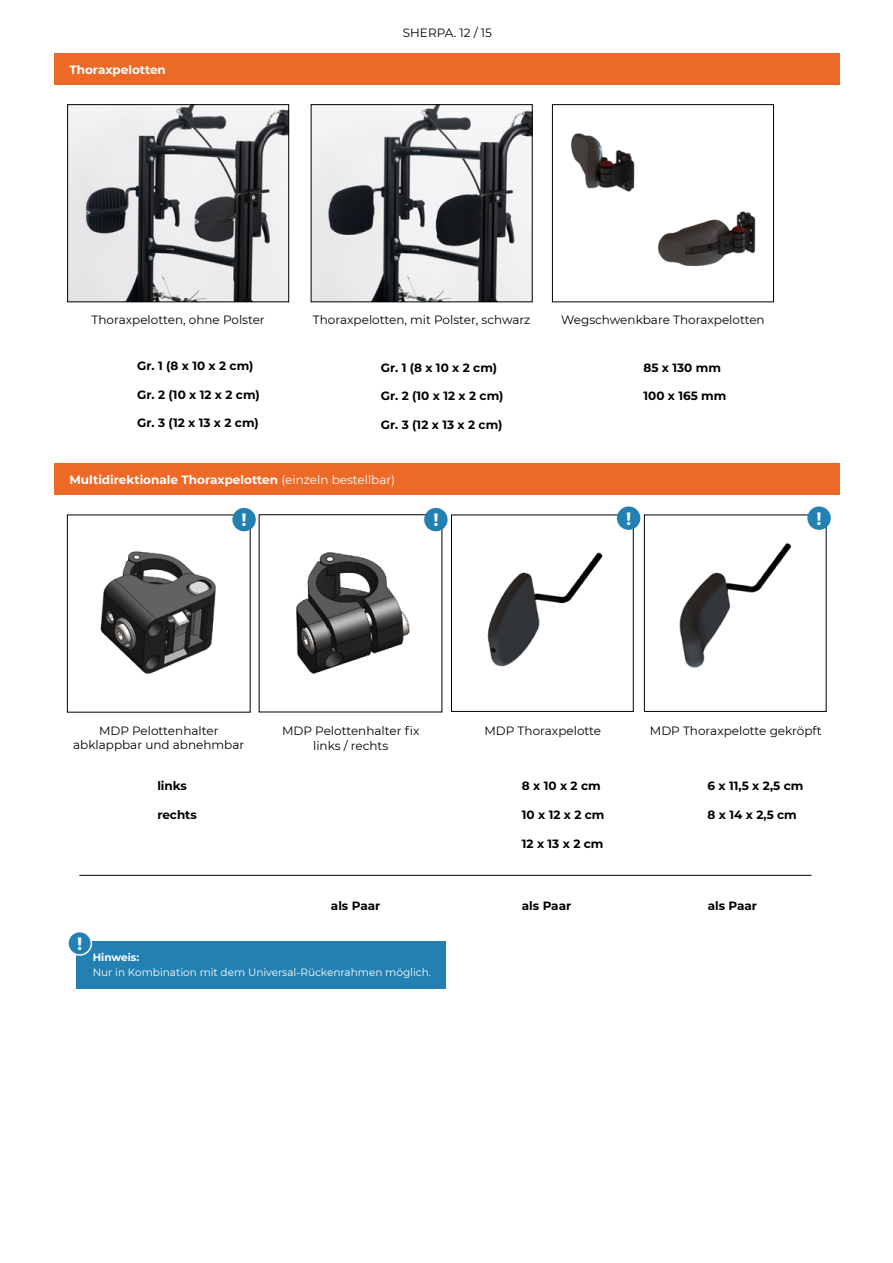
<style>
.page{position:relative;width:893px;height:1263px;background:#fff}
.page>*{position:absolute;margin:0;border:0;box-sizing:border-box;transform-origin:0 0}
.t1{font:700 17.85px "Montserrat";color:#fff}
.t2{font:12px/14.4px "Montserrat";color:#000;text-align:center}
.t3{font:700 12px "Montserrat";color:#000}
.t4{font:700 12px "Montserrat";color:#fff}
.t5{font:10.5px "Montserrat";color:#fff}
.t6{font:700 10.5px "Montserrat";color:#fff}
.s1{font-weight:400}
</style>
<div class="page">
<div style="left:54px;top:53px;width:785px;height:32px;background:#ed6928"></div>
<img style="left:313px;top:106px;width:218px;height:194px">
<div style="left:311px;top:104px;width:222px;height:198px;border:1px solid #000"></div>
<img style="left:571px;top:133px;width:185px;height:134px">
<div style="left:552px;top:104px;width:222px;height:198px;border:1px solid #000"></div>
<img style="left:69px;top:106px;width:218px;height:194px">
<div style="left:67px;top:104px;width:222px;height:198px;border:1px solid #000"></div>
<div style="left:54px;top:463px;width:785px;height:32px;background:#ed6928"></div>
<img style="left:296px;top:523px;width:144px;height:151px">
<img style="left:100px;top:525px;width:149px;height:149px">
<img style="left:487px;top:521px;width:138px;height:146px">
<div style="left:451px;top:514px;width:183px;height:198px;border:1px solid #000"></div>
<img style="left:679px;top:521px;width:144px;height:147px">
<div style="left:644px;top:514px;width:182px;height:198px;border:1px solid #000"></div>
<hr style="left:79px;top:875px;width:732px;height:1px;background:#000">
<div style="left:232px;top:508px;width:24px;height:23px;background:#2280b2;border-radius:50%"></div>
<div style="left:424px;top:508px;width:24px;height:23px;background:#2280b2;border-radius:50%"></div>
<div style="left:617px;top:506px;width:23px;height:24px;background:#2280b2;border-radius:50%"></div>
<div style="left:807px;top:506px;width:24px;height:24px;background:#2280b2;border-radius:50%"></div>
<div style="left:76px;top:941px;width:369px;height:48px;background:#2280b2"></div>
<div style="left:68px;top:931px;width:23px;height:24px;background:#2280b2;border-radius:50%"></div>
<div style="left:67px;top:931px;width:25px;height:25px;border:2px solid #fff;border-radius:50%"></div>
<p class="t4" style="left:69px;top:61px;width:98px">Thoraxpelotten</p>
<p class="t2" style="left:403px;top:25px;width:91px">SHERPA. 12 / 15</p>
<p class="t2" style="left:92px;top:312px;width:175px">Thoraxpelotten, ohne Polster</p>
<p class="t2" style="left:313px;top:312px;width:219px">Thoraxpelotten, mit Polster, schwarz</p>
<p class="t2" style="left:561px;top:312px;width:205px">Wegschwenkbare Thoraxpelotten</p>
<p class="t3" style="left:137px;top:357px;width:118px">Gr. 1 (8 x 10 x 2 cm)</p>
<p class="t3" style="left:137px;top:386px;width:124px">Gr. 2 (10 x 12 x 2 cm)</p>
<p class="t3" style="left:137px;top:414px;width:123px">Gr. 3 (12 x 13 x 2 cm)</p>
<p class="t3" style="left:381px;top:359px;width:118px">Gr. 1 (8 x 10 x 2 cm)</p>
<p class="t3" style="left:381px;top:387px;width:124px">Gr. 2 (10 x 12 x 2 cm)</p>
<p class="t3" style="left:381px;top:416px;width:123px">Gr. 3 (12 x 13 x 2 cm)</p>
<p class="t3" style="left:643px;top:359px;width:79px">85 x 130 mm</p>
<p class="t3" style="left:643px;top:387px;width:84px">100 x 165 mm</p>
<p class="t4" style="left:69px;top:471px;width:327px">Multidirektionale Thoraxpelotten <span class="s1">(einzeln bestellbar)</span></p>
<h1 class="t1" style="left:242px;top:507px;width:7px">!</h1>
<h1 class="t1" style="left:433px;top:507px;width:7px">!</h1>
<h1 class="t1" style="left:626px;top:506px;width:7px">!</h1>
<h1 class="t1" style="left:817px;top:506px;width:7px">!</h1>
<p class="t2" style="left:73px;top:723px;width:173px">MDP Pelottenhalter abklappbar und abnehmbar</p>
<p class="t2" style="left:282px;top:723px;width:139px">MDP Pelottenhalter fix links / rechts</p>
<p class="t2" style="left:484px;top:723px;width:118px">MDP Thoraxpelotte</p>
<p class="t2" style="left:650px;top:723px;width:173px">MDP Thoraxpelotte gekröpft</p>
<p class="t3" style="left:157px;top:777px;width:31px">links</p>
<p class="t3" style="left:157px;top:806px;width:41px">rechts</p>
<p class="t3" style="left:522px;top:777px;width:80px">8 x 10 x 2 cm</p>
<p class="t3" style="left:522px;top:806px;width:84px">10 x 12 x 2 cm</p>
<p class="t3" style="left:522px;top:835px;width:83px">12 x 13 x 2 cm</p>
<p class="t3" style="left:708px;top:777px;width:97px">6 x 11,5 x 2,5 cm</p>
<p class="t3" style="left:708px;top:806px;width:91px">8 x 14 x 2,5 cm</p>
<h1 class="t1" style="left:77px;top:931px;width:7px">!</h1>
<p class="t3" style="left:331px;top:897px;width:51px">als Paar</p>
<p class="t3" style="left:522px;top:897px;width:51px">als Paar</p>
<p class="t3" style="left:708px;top:897px;width:51px">als Paar</p>
<p class="t6" style="left:93px;top:949px;width:48px">Hinweis:</p>
<p class="t5" style="left:93px;top:965px;width:340px">Nur in Kombination mit dem Universal-Rückenrahmen möglich.</p>
</div>
